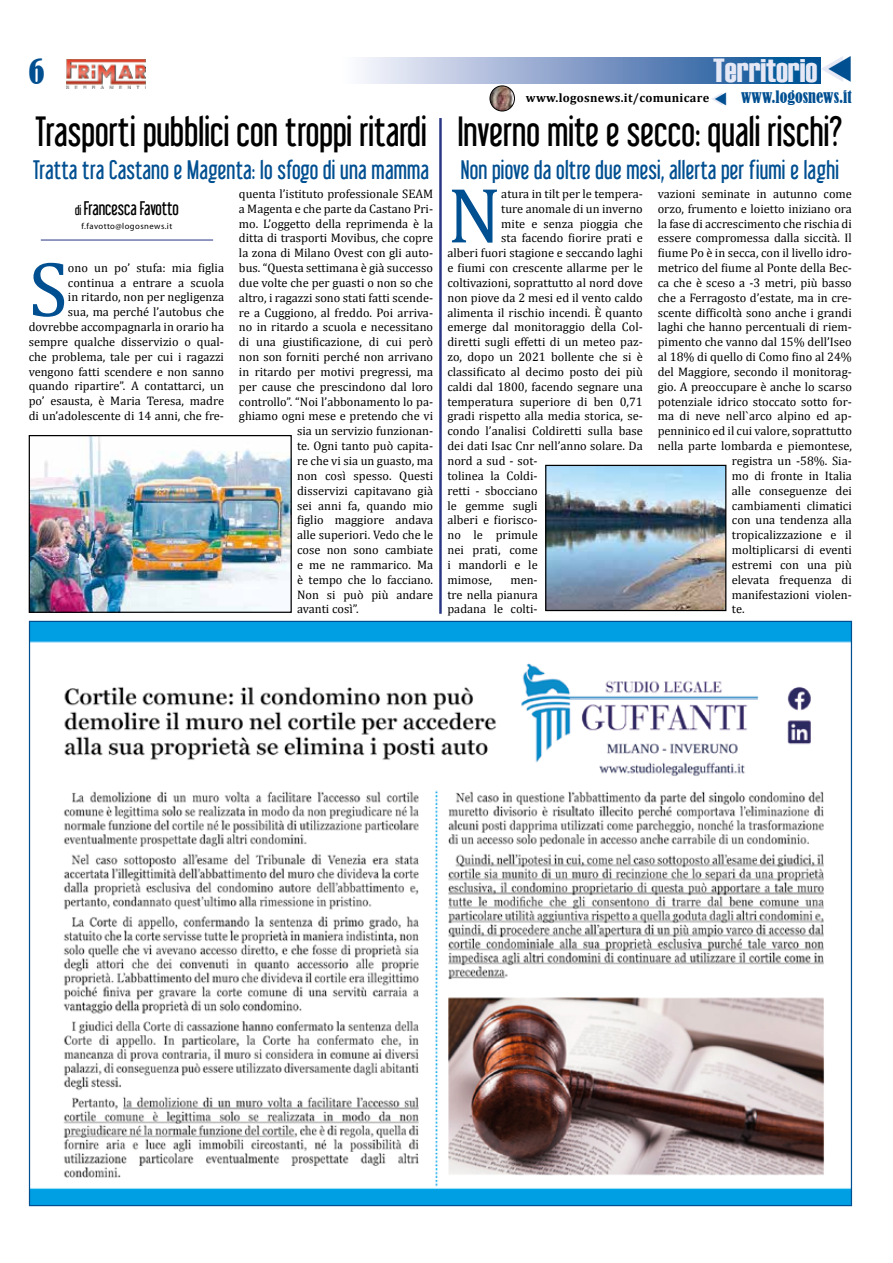
<style>
.page{position:relative;width:893px;height:1263px;background:#fff}
.page>*{position:absolute;margin:0;border:0;box-sizing:border-box;transform-origin:0 0}
.t1{font:79.2px "Cambria";color:#004f91}
.t2{font:37.05px "Libel Suit";letter-spacing:.005em;color:#000}
.t3{font:33.3px "Haettenschweiler";color:#e6e9f5}
.t4{font:condensed 32.1px "Bernard";color:#004f91}
.t5{font:23.55px "Libel Suit";letter-spacing:.01em;color:#004f91}
.t6{font:17.25px "Libel Suit";letter-spacing:-.005em;color:#000}
.t7{font:condensed 16.05px "Bernard";color:#004f91}
.t8{font:12.3px/14.9px "Cambria";color:#000;text-align:right}
.t9{font:700 12.3px "Cambria";letter-spacing:.025em;color:#000}
.t10{font:8.7px "Myriad Pro";letter-spacing:.05em;color:#000}
.s1{font-size:12.3px}
</style>
<div class="page">
<div style="left:340px;top:58px;width:481px;height:25px;background:linear-gradient(to right,#fff8ff,#004790)"></div>
<img style="left:31px;top:623px;width:819px;height:581px">
<hr style="left:41px;top:240px;width:172px;height:1px;background:#283583">
<img style="left:31px;top:437px;width:259px;height:174px">
<div style="left:29px;top:435px;width:263px;height:178px;border:1px solid #000"></div>
<img style="left:547px;top:467px;width:177px;height:142px">
<div style="left:545px;top:465px;width:181px;height:146px;border:1px solid #000"></div>
<hr style="left:439px;top:118px;width:3px;height:496px;background:#283583">
<img style="left:66px;top:59px;width:79px;height:29px">
<img style="left:490px;top:86px;width:24px;height:25px">
<div style="left:490px;top:86px;width:25px;height:25px;border:1px solid #000;border-radius:50%"></div>
<svg style="left:820px;top:57px;width:1px;height:25px"></svg>
<h3 class="t4" style="left:29px;top:53px;width:17px">6</h3>
<h3 class="t3" style="left:713px;top:51px;width:105px">Territorio</h3>
<h3 class="t7" style="left:741px;top:87px;width:112px">www.logosnews.it</h3>
<p class="t9" style="left:526px;top:89px;width:185px">www.logosnews.it/comunicare</p>
<h2 class="t2" style="left:36px;top:110px;width:393px">Trasporti pubblici con troppi ritardi</h2>
<h3 class="t5" style="left:33px;top:155px;width:398px">Tratta tra Castano e Magenta: lo sfogo di una mamma</h3>
<h3 class="t6" style="left:75px;top:198px;width:105px"><span class="s1">di</span> Francesca Favotto</h3>
<p class="t10" style="left:82px;top:220px;width:92px">f.favotto@logosnews.it</p>
<h1 class="t1" style="left:29px;top:242px;width:41px">S</h1>
<p class="t8" style="left:29px;top:260px;width:197px">ono un po’ stufa: mia figlia continua a entrare a scuola<br>in ritardo, non per negligenza<br>sua, ma perché l’autobus che dovrebbe accompagnarla in orario ha sempre qualche disservizio o qual&shy;che problema, tale per cui i ragazzi vengono fatti scendere e non sanno quando ripartire”. A contattarci, un po’ esausta, è Maria Teresa, madre di un’adolescente di 14 anni, che fre-</p>
<p class="t8" style="left:239px;top:186px;width:196px">quenta l’istituto professionale SEAM</p>
<p class="t8" style="left:239px;top:201px;width:196px">a Magenta e che parte da Castano Pri-</p>
<p class="t8" style="left:239px;top:216px;width:196px">mo. L’oggetto della reprimenda è la</p>
<p class="t8" style="left:239px;top:231px;width:196px">ditta di trasporti Movibus, che copre</p>
<p class="t8" style="left:239px;top:246px;width:196px">la zona di Milano Ovest con gli auto-</p>
<p class="t8" style="left:239px;top:260px;width:196px">bus. “Questa settimana è già successo</p>
<p class="t8" style="left:239px;top:275px;width:196px">due volte che per guasti o non so che</p>
<p class="t8" style="left:239px;top:290px;width:196px">altro, i ragazzi sono stati fatti scende-</p>
<p class="t8" style="left:239px;top:305px;width:196px">re a Cuggiono, al freddo. Poi arriva-</p>
<p class="t8" style="left:239px;top:320px;width:196px">no in ritardo a scuola e necessitano</p>
<p class="t8" style="left:239px;top:335px;width:196px">di una giustificazione, di cui però</p>
<p class="t8" style="left:239px;top:349px;width:196px">non son forniti perché non arrivano</p>
<p class="t8" style="left:239px;top:364px;width:196px">in ritardo per motivi pregressi, ma</p>
<p class="t8" style="left:239px;top:379px;width:196px">per cause che prescindono dal loro</p>
<p class="t8" style="left:239px;top:394px;width:196px">controllo”. “Noi l’abbonamento lo pa-</p>
<p class="t8" style="left:239px;top:409px;width:196px">ghiamo ogni mese e pretendo che vi</p>
<p class="t8" style="left:297px;top:424px;width:138px">sia un servizio funzionan-</p>
<p class="t8" style="left:297px;top:438px;width:138px">te. Ogni tanto può capita-</p>
<p class="t8" style="left:297px;top:453px;width:138px">re che vi sia un guasto, ma</p>
<p class="t8" style="left:297px;top:468px;width:138px">non così spesso. Questi</p>
<p class="t8" style="left:297px;top:483px;width:138px">disservizi capitavano già</p>
<p class="t8" style="left:297px;top:498px;width:138px">sei anni fa, quando mio</p>
<p class="t8" style="left:297px;top:513px;width:138px">figlio maggiore andava</p>
<p class="t8" style="left:297px;top:527px;width:138px">alle superiori. Vedo che le</p>
<p class="t8" style="left:297px;top:542px;width:138px">cose non sono cambiate</p>
<p class="t8" style="left:297px;top:557px;width:137px">e me ne rammarico. Ma</p>
<p class="t8" style="left:297px;top:572px;width:138px">è tempo che lo facciano.</p>
<p class="t8" style="left:297px;top:587px;width:138px">Non si può più andare</p>
<p class="t8" style="left:297px;top:602px;width:63px">avanti così”.</p>
<h2 class="t2" style="left:458px;top:110px;width:386px">Inverno mite e secco: quali rischi?</h2>
<h1 class="t1" style="left:447px;top:169px;width:55px">N</h1>
<p class="t8" style="left:501px;top:186px;width:143px">atura in tilt per le tempera-</p>
<h3 class="t5" style="left:461px;top:155px;width:380px">Non piove da oltre due mesi, allerta per fiumi e laghi</h3>
<p class="t8" style="left:658px;top:186px;width:196px">vazioni seminate in autunno come</p>
<p class="t8" style="left:658px;top:201px;width:196px">orzo, frumento e loietto iniziano ora</p>
<p class="t8" style="left:658px;top:216px;width:196px">la fase di accrescimento che rischia di</p>
<p class="t8" style="left:658px;top:231px;width:196px">essere compromessa dalla siccità. Il</p>
<p class="t8" style="left:658px;top:246px;width:196px">fiume Po è in secca, con il livello idro-</p>
<p class="t8" style="left:658px;top:260px;width:196px">metrico del fiume al Ponte della Bec-</p>
<p class="t8" style="left:658px;top:275px;width:196px">ca che è sceso a -3 metri, più basso</p>
<p class="t8" style="left:658px;top:290px;width:196px">che a Ferragosto d’estate, ma in cre-</p>
<p class="t8" style="left:658px;top:305px;width:196px">scente difficoltà sono anche i grandi</p>
<p class="t8" style="left:658px;top:320px;width:196px">laghi che hanno percentuali di riem-</p>
<p class="t8" style="left:658px;top:335px;width:196px">pimento che vanno dal 15% dell’Iseo</p>
<p class="t8" style="left:658px;top:349px;width:196px">al 18% di quello di Como fino al 24%</p>
<p class="t8" style="left:658px;top:364px;width:196px">del Maggiore, secondo il monitorag-</p>
<p class="t8" style="left:658px;top:379px;width:196px">gio. A preoccupare è anche lo scarso</p>
<p class="t8" style="left:658px;top:394px;width:196px">potenziale idrico stoccato sotto for-</p>
<p class="t8" style="left:658px;top:409px;width:196px">ma di neve nell`arco alpino ed ap-</p>
<p class="t8" style="left:658px;top:424px;width:196px">penninico ed il cui valore, soprattutto</p>
<p class="t8" style="left:658px;top:438px;width:196px">nella parte lombarda e piemontese,</p>
<p class="t8" style="left:732px;top:453px;width:121px">registra un -58%. Sia-</p>
<p class="t8" style="left:732px;top:468px;width:121px">mo di fronte in Italia</p>
<p class="t8" style="left:732px;top:483px;width:121px">alle conseguenze dei</p>
<p class="t8" style="left:732px;top:498px;width:121px">cambiamenti climatici</p>
<p class="t8" style="left:732px;top:513px;width:121px">con una tendenza alla</p>
<p class="t8" style="left:732px;top:527px;width:121px">tropicalizzazione e il</p>
<p class="t8" style="left:732px;top:542px;width:121px">moltiplicarsi di eventi</p>
<p class="t8" style="left:732px;top:557px;width:121px">estremi con una più</p>
<p class="t8" style="left:732px;top:572px;width:121px">elevata frequenza di</p>
<p class="t8" style="left:732px;top:587px;width:121px">manifestazioni violen-</p>
<p class="t8" style="left:732px;top:602px;width:14px">te.</p>
<p class="t8" style="left:501px;top:201px;width:143px">ture anomale di un inverno</p>
<p class="t8" style="left:501px;top:216px;width:143px">mite e senza pioggia che</p>
<p class="t8" style="left:501px;top:231px;width:143px">sta facendo fiorire prati e</p>
<p class="t8" style="left:447px;top:246px;width:197px">alberi fuori stagione e seccando laghi</p>
<p class="t8" style="left:447px;top:260px;width:197px">e fiumi con crescente allarme per le</p>
<p class="t8" style="left:447px;top:275px;width:197px">coltivazioni, soprattutto al nord dove</p>
<p class="t8" style="left:447px;top:290px;width:197px">non piove da 2 mesi ed il vento caldo</p>
<p class="t8" style="left:447px;top:305px;width:197px">alimenta il rischio incendi. È quanto</p>
<p class="t8" style="left:447px;top:320px;width:197px">emerge dal monitoraggio della Col-</p>
<p class="t8" style="left:447px;top:335px;width:197px">diretti sugli effetti di un meteo paz-</p>
<p class="t8" style="left:447px;top:349px;width:197px">zo, dopo un 2021 bollente che si è</p>
<p class="t8" style="left:447px;top:364px;width:197px">classificato al decimo posto dei più</p>
<p class="t8" style="left:447px;top:379px;width:197px">caldi dal 1800, facendo segnare una</p>
<p class="t8" style="left:447px;top:394px;width:197px">temperatura superiore di ben 0,71</p>
<p class="t8" style="left:447px;top:409px;width:197px">gradi rispetto alla media storica, se-</p>
<p class="t8" style="left:447px;top:424px;width:197px">condo l’analisi Coldiretti sulla base</p>
<p class="t8" style="left:447px;top:438px;width:197px">dei dati Isac Cnr nell’anno solare. Da</p>
<p class="t8" style="left:447px;top:453px;width:92px">nord a sud - sot-</p>
<p class="t8" style="left:447px;top:468px;width:92px">tolinea la Coldi-</p>
<p class="t8" style="left:447px;top:483px;width:92px">retti - sbocciano</p>
<p class="t8" style="left:447px;top:498px;width:92px">le gemme sugli</p>
<p class="t8" style="left:447px;top:513px;width:92px">alberi e fiorisco-</p>
<p class="t8" style="left:447px;top:527px;width:92px">no le primule</p>
<p class="t8" style="left:447px;top:542px;width:92px">nei prati, come</p>
<p class="t8" style="left:447px;top:557px;width:92px">i mandorli e le</p>
<p class="t8" style="left:447px;top:572px;width:46px">mimose,</p>
<p class="t8" style="left:447px;top:572px;width:92px;text-align:justify;text-indent:63px">men&shy;tre nella pianura padana le colti-</p>
</div>
